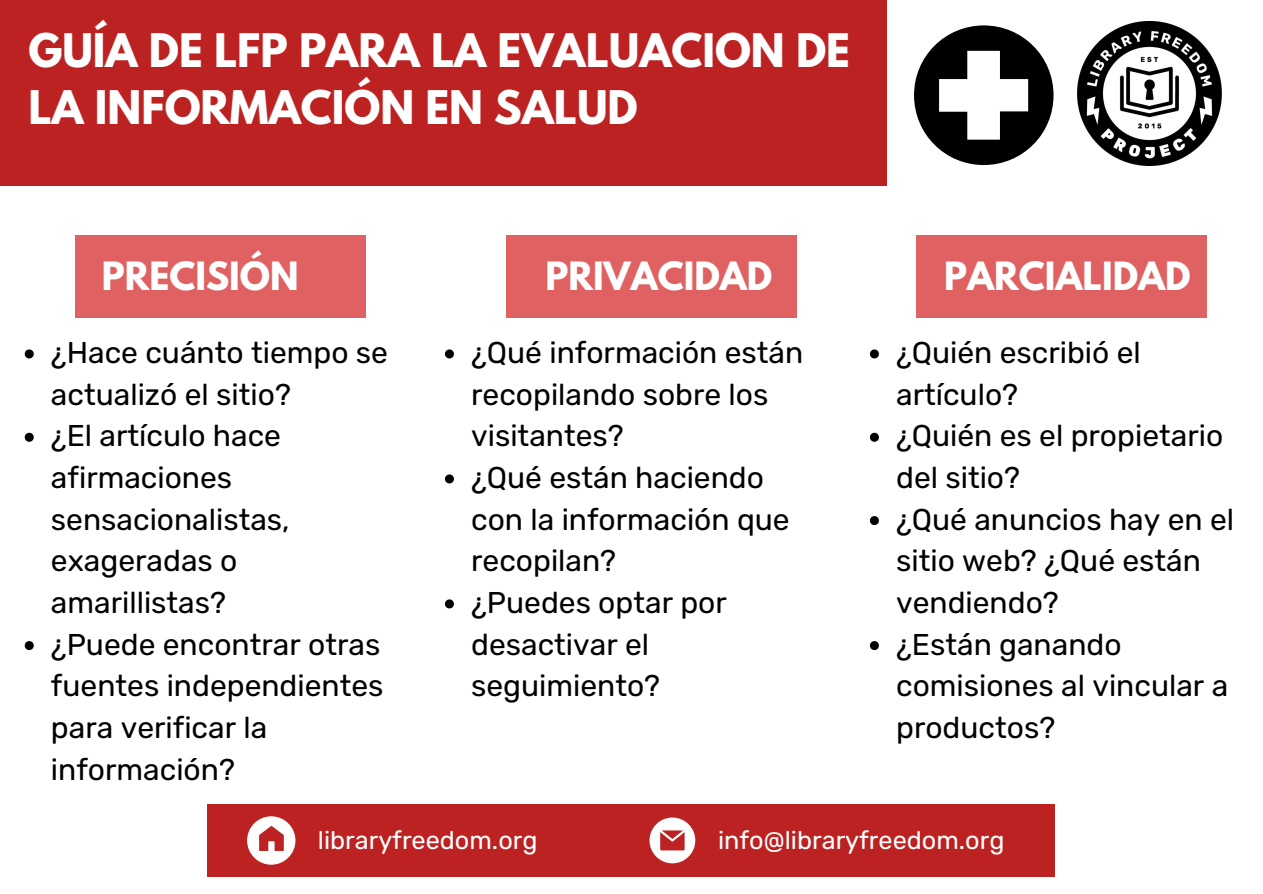
<style>
.page{position:relative;width:1263px;height:894px;background:#fff}
.page>*{position:absolute;margin:0;border:0;box-sizing:border-box;transform-origin:0 0}
.t1{font:700 40.95px/57.3px "League Spartan";color:#fff}
.t2{font:700 34.5px "League Spartan";color:#fff}
.t3{font:30px/41.7px "Rubik";color:#000}
.t4{font:25.35px "Rubik";color:#fff}
</style>
<div class="page">
<div style="left:208px;top:804px;width:847px;height:72px;background:#bd2222"></div>
<svg style="left:247px;top:816px;width:48px;height:48px"></svg>
<svg style="left:649px;top:817px;width:46px;height:46px"></svg>
<div style="left:0;top:0;width:886px;height:186px;background:#bd2222"></div>
<svg style="left:914px;top:25px;width:139px;height:140px"></svg>
<img style="left:1078px;top:21px;width:144px;height:144px">
<div style="left:76px;top:236px;width:290px;height:82px;background:#df6161"></div>
<svg style="left:25px;top:349px;width:9px;height:9px"></svg>
<svg style="left:25px;top:432px;width:9px;height:9px"></svg>
<svg style="left:25px;top:641px;width:9px;height:9px"></svg>
<div style="left:506px;top:236px;width:291px;height:82px;background:#df6161"></div>
<div style="left:916px;top:236px;width:290px;height:82px;background:#df6161"></div>
<svg style="left:445px;top:349px;width:9px;height:9px"></svg>
<svg style="left:445px;top:474px;width:9px;height:9px"></svg>
<svg style="left:445px;top:599px;width:9px;height:9px"></svg>
<svg style="left:870px;top:349px;width:9px;height:9px"></svg>
<svg style="left:870px;top:432px;width:9px;height:9px"></svg>
<svg style="left:870px;top:516px;width:9px;height:9px"></svg>
<svg style="left:870px;top:641px;width:9px;height:9px"></svg>
<p class="t1" style="left:28px;top:27px;width:823px">GUÍA DE LFP PARA LA EVALUACION DE<br>LA INFORMACIÓN EN SALUD</p>
<h2 class="t2" style="left:102px;top:259px;width:198px">PRECISIÓN</h2>
<h2 class="t3" style="left:51px;top:332px;width:338px">¿Hace cuánto tiempo se actualizó el sitio?</h2>
<h2 class="t3" style="left:51px;top:415px;width:240px">¿El artículo hace afirmaciones sensacionalistas, exageradas o amarillistas?</h2>
<p class="t3" style="left:51px;top:623px;width:334px">¿Puede encontrar otras fuentes independientes para verificar la información?</p>
<p class="t2" style="left:545px;top:259px;width:228px">PRIVACIDAD</p>
<p class="t2" style="left:944px;top:259px;width:248px">PARCIALIDAD</p>
<p class="t3" style="left:471px;top:332px;width:334px">¿Qué información están recopilando sobre los visitantes?</p>
<p class="t3" style="left:471px;top:456px;width:320px">¿Qué están haciendo con la información que recopilan?</p>
<p class="t3" style="left:471px;top:581px;width:257px">¿Puedes optar por desactivar el seguimiento?</p>
<p class="t3" style="left:896px;top:332px;width:246px">¿Quién escribió el artículo?</p>
<p class="t3" style="left:896px;top:415px;width:329px">¿Quién es el propietario del sitio?</p>
<p class="t3" style="left:896px;top:498px;width:339px">¿Qué anuncios hay en el sitio web? ¿Qué están vendiendo?</p>
<p class="t3" style="left:896px;top:623px;width:334px">¿Están ganando comisiones al vincular a productos?</p>
<p class="t4" style="left:318px;top:824px;width:221px">libraryfreedom.org</p>
<p class="t4" style="left:718px;top:824px;width:288px">info@libraryfreedom.org</p>
</div>
